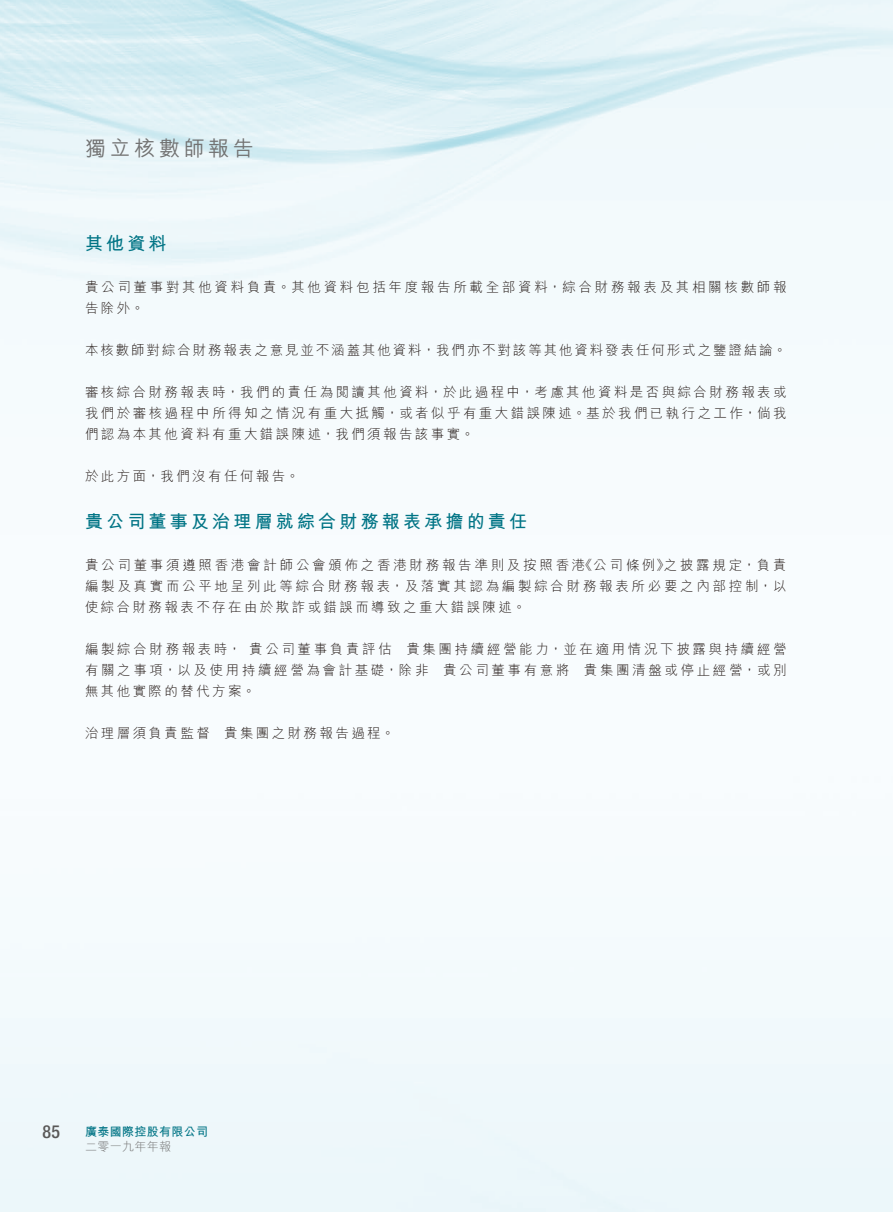
<style>
.page{position:relative;width:893px;height:1212px;background:#fff}
.page>*{position:absolute;margin:0;border:0;box-sizing:border-box;transform-origin:0 0}
.t1{font:500 21px "M Hei HK";letter-spacing:.175em;color:#727272}
.t2{font:700 18px "M Hei HK";letter-spacing:.18em;color:#007485}
.t3{font:500 condensed 18px "Helvetica Neue LT Std";color:#595857}
.t4{font:300 13.5px/21px "M Hei HK";letter-spacing:.18em;color:#231916;text-align:justify}
.t5{font:300 13.5px/21px "M Hei HK";letter-spacing:.2em;color:#231916}
.t6{font:300 13.5px "M Hei HK";letter-spacing:.14em;color:#231916}
.t7{font:700 12px "M Hei HK";letter-spacing:.03em;color:#007485}
.t8{font:300 12px "M Hei HK";letter-spacing:.03em;color:#727272}
</style>
<div class="page">
<h1 class="t1" style="left:85px;top:133px;width:170px">獨立核數師報告</h1>
<h2 class="t2" style="left:85px;top:230px;width:83px">其他資料</h2>
<p class="t5" style="left:85px;top:276px;width:703px">貴公司董事對其他資料負責。其他資料包括年度報告所載全部資料，綜合財務報表及其相關核數師報告除外。</p>
<p class="t6" style="left:85px;top:343px;width:703px">本核數師對綜合財務報表之意見並不涵蓋其他資料，我們亦不對該等其他資料發表任何形式之鑒證結論。</p>
<p class="t4" style="left:85px;top:381px;width:703px">審核綜合財務報表時，我們的責任為閱讀其他資料，於此過程中，考慮其他資料是否與綜合財務報表或我們於審核過程中所得知之情況有重大抵觸，或者似乎有重大錯誤陳述。基於我們已執行之工作，倘我們認為本其他資料有重大錯誤陳述，我們須報告該事實。</p>
<p class="t4" style="left:85px;top:465px;width:216px">於此方面，我們沒有任何報告。</p>
<h2 class="t2" style="left:85px;top:508px;width:444px">貴公司董事及治理層就綜合財務報表承擔的責任</h2>
<p class="t4" style="left:85px;top:554px;width:703px">貴公司董事須遵照香港會計師公會頒佈之香港財務報告準則及按照香 《港公司條例 之》 披露規定，負責編製及真實而公平地呈列此等綜合財務報表，及落實其認為編製綜合財務報表所必要之內部控制，以使綜合財務報表不存在由於欺詐或錯誤而導致之重大錯誤陳述。</p>
<p class="t4" style="left:406px;top:638px;width:382px">貴集團持續經營能力，並在適用情況下披露與持續經營</p>
<p class="t4" style="left:249px;top:638px;width:144px">貴公司董事負責評估</p>
<p class="t4" style="left:85px;top:638px;width:158px">編製綜合財務報表時，</p>
<p class="t4" style="left:85px;top:659px;width:345px">有關之事項，以及使用持續經營為會計基礎，除非無其他實際的替代方案。</p>
<p class="t4" style="left:224px;top:722px;width:172px">貴集團之財務報告過程。</p>
<p class="t4" style="left:85px;top:722px;width:126px">治理層須負責監督</p>
<p class="t4" style="left:443px;top:659px;width:128px">貴公司董事有意將</p>
<p class="t4" style="left:584px;top:659px;width:204px">貴集團清盤或停止經營，或別</p>
<h2 class="t3" style="left:43px;top:1121px;width:19px">85</h2>
<p class="t7" style="left:85px;top:1123px;width:125px">廣泰國際控股有限公司</p>
<p class="t8" style="left:85px;top:1140px;width:88px">二零一九年年報</p>
</div>
